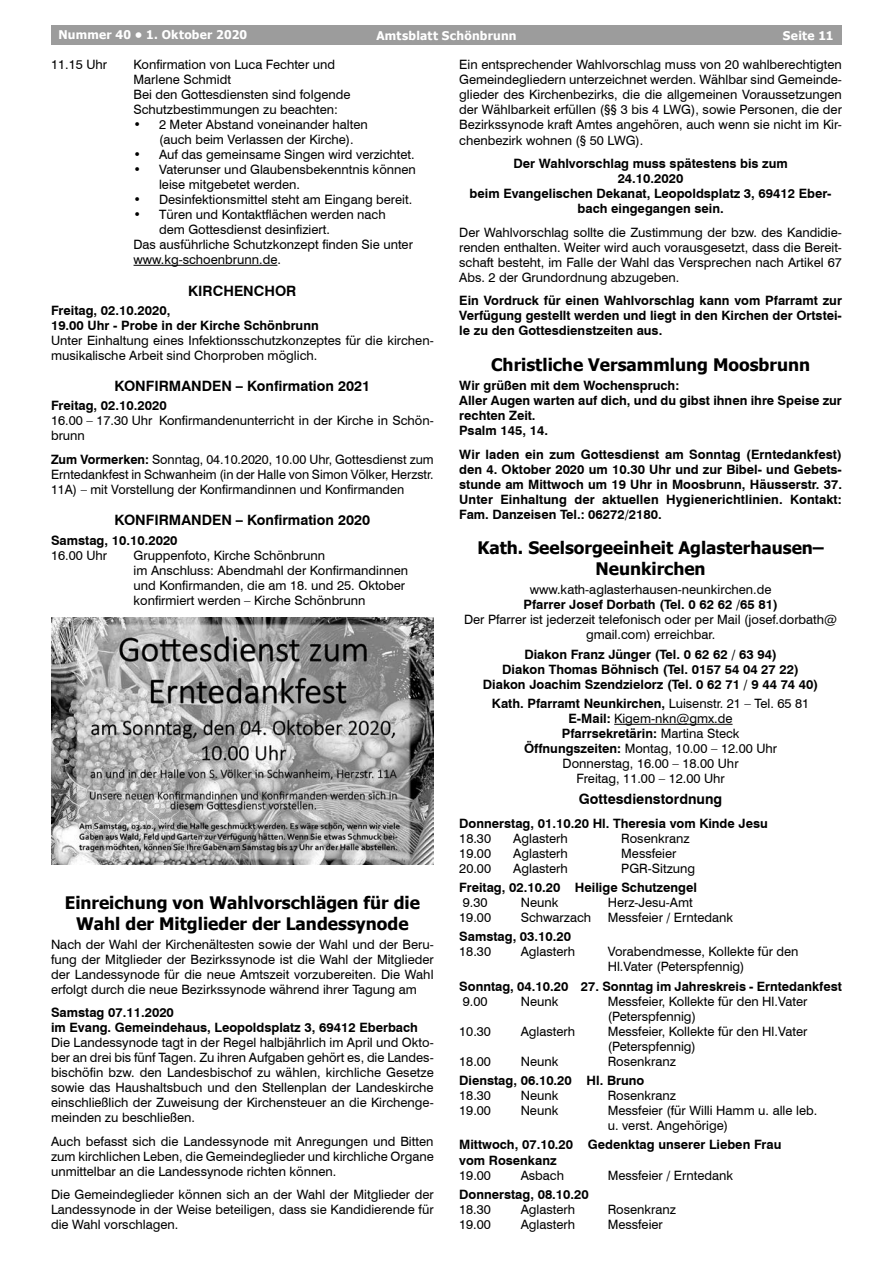
<style>
.page{position:relative;width:893px;height:1263px;background:#fff}
.page>*{position:absolute;margin:0;border:0;box-sizing:border-box;transform-origin:0 0}
.t1{font:700 17.25px/20.4px "Tahoma";color:#000;text-align:center}
.t2{font:700 14.25px "Swiss 721 BT";color:#000}
.t3{font:12.9px/15px "Swiss 721 BT";color:#000}
.t4{font:700 12.9px/15px "Swiss 721 BT";color:#000}
.t5{font:700 12px "Tahoma";letter-spacing:.02em;color:#fff}
.s1{font-weight:700}
</style>
<div class="page">
<div style="left:51px;top:26px;width:791px;height:19px;background:#9c9c9c"></div>
<hr style="left:614px;top:724px;width:119px;height:1px;background:#000">
<hr style="left:134px;top:265px;width:143px;height:1px;background:#000">
<img style="left:51px;top:617px;width:383px;height:247px">
<p class="t5" style="left:58px;top:27px;width:190px">Nummer 40 • 1. Oktober 2020</p>
<p class="t5" style="left:376px;top:27px;width:142px">Amtsblatt Schönbrunn</p>
<p class="t5" style="left:783px;top:27px;width:52px">Seite 11</p>
<p class="t3" style="left:459px;top:57px;width:384px;text-align:justify">Ein entsprechender Wahlvorschlag muss von 20 wahlberechtigten Gemeindegliedern unterzeichnet werden. Wählbar sind Gemeinde&shy;glieder des Kirchenbezirks, die die allgemeinen Voraussetzungen der Wählbarkeit erfüllen (§§ 3 bis 4 LWG), sowie Personen, die der Bezirkssynode kraft Amtes angehören, auch wenn sie nicht im Kir&shy;chenbezirk wohnen (§ 50 LWG).</p>
<p class="t4" style="left:470px;top:156px;width:363px;text-align:center">Der Wahlvorschlag muss spätestens bis zum<br>24.10.2020<br>beim Evangelischen Dekanat, Leopoldsplatz 3, 69412 Eber&shy;bach eingegangen sein.</p>
<p class="t3" style="left:459px;top:224px;width:384px;text-align:justify">Der Wahlvorschlag sollte die Zustimmung der bzw. des Kandidie&shy;renden enthalten. Weiter wird auch vorausgesetzt, dass die Bereit&shy;schaft besteht, im Falle der Wahl das Versprechen nach Artikel 67<br>Abs. 2 der Grundordnung abzugeben.</p>
<p class="t4" style="left:459px;top:293px;width:384px;text-align:justify">Ein Vordruck für einen Wahlvorschlag kann vom Pfarramt zur Verfügung gestellt werden und liegt in den Kirchen der Ortstei&shy;le zu den Gottesdienstzeiten aus.</p>
<h1 class="t1" style="left:491px;top:355px;width:320px">Christliche Versammlung Moosbrunn</h1>
<p class="t4" style="left:459px;top:378px;width:384px">Wir grüßen mit dem Wochenspruch:<br>Aller Augen warten auf dich, und du gibst ihnen ihre Speise zur rechten Zeit.<br>Psalm 145, 14.</p>
<p class="t4" style="left:459px;top:446px;width:384px;text-align:justify">Wir laden ein zum Gottesdienst am Sonntag (Erntedankfest) den 4. Oktober 2020 um 10.30 Uhr und zur Bibel- und Gebets&shy;stunde am Mittwoch um 19 Uhr in Moosbrunn, Häusserstr. 37.<br>Unter Einhaltung der aktuellen Hygienerichtlinien. Kontakt:<br>Fam. Danzeisen Tel.: 06272/2180.</p>
<h1 class="t1" style="left:477px;top:539px;width:348px">Kath. Seelsorgeeinheit Aglasterhausen–<br>Neunkirchen</h1>
<p class="t3" style="left:530px;top:582px;width:243px">www.kath-aglasterhausen-neunkirchen.de</p>
<p class="t4" style="left:523px;top:597px;width:256px">Pfarrer Josef Dorbath (Tel. 0 62 62 /65 81)</p>
<p class="t3" style="left:464px;top:612px;width:375px;text-align:center">Der Pfarrer ist jederzeit telefonisch oder per Mail (josef.dorbath@ gmail.com) erreichbar.</p>
<p class="t4" style="left:483px;top:646px;width:337px;text-align:center">Diakon Franz Jünger (Tel. 0 62 62 / 63 94)<br>Diakon Thomas Böhnisch (Tel. 0157 54 04 27 22)<br>Diakon Joachim Szendzielorz (Tel. 0 62 71 / 9 44 74 40)</p>
<p class="t3" style="left:492px;top:695px;width:319px;text-align:center"><span class="s1">Kath. Pfarramt Neunkirchen,</span> Luisenstr. 21 – Tel. 65 81<br><span class="s1">E-Mail:</span> Kigem-nkn@gmx.de<br><span class="s1">Pfarrsekretärin:</span> Martina Steck<br><span class="s1">Öffnungszeiten:</span> Montag, 10.00 – 12.00 Uhr Donnerstag, 16.00 – 18.00 Uhr<br>Freitag, 11.00 – 12.00 Uhr</p>
<p class="t2" style="left:579px;top:789px;width:145px">Gottesdienstordnung</p>
<p class="t4" style="left:459px;top:815px;width:310px">Donnerstag, 01.10.20 Hl. Theresia vom Kinde Jesu</p>
<p class="t3" style="left:459px;top:830px;width:33px">18.30</p>
<p class="t3" style="left:513px;top:830px;width:56px">Aglasterh</p>
<p class="t3" style="left:621px;top:830px;width:70px">Rosenkranz</p>
<p class="t3" style="left:459px;top:845px;width:33px">19.00</p>
<p class="t3" style="left:513px;top:845px;width:56px">Aglasterh</p>
<p class="t3" style="left:621px;top:845px;width:57px">Messfeier</p>
<p class="t3" style="left:459px;top:860px;width:33px">20.00</p>
<p class="t3" style="left:513px;top:860px;width:56px">Aglasterh</p>
<p class="t3" style="left:621px;top:860px;width:75px">PGR-Sitzung</p>
<p class="t4" style="left:459px;top:879px;width:239px">Freitag, 02.10.20 Heilige Schutzengel</p>
<p class="t3" style="left:463px;top:894px;width:26px">9.30</p>
<p class="t3" style="left:521px;top:894px;width:39px">Neunk</p>
<p class="t3" style="left:608px;top:894px;width:87px">Herz-Jesu-Amt</p>
<p class="t3" style="left:459px;top:909px;width:33px">19.00</p>
<p class="t3" style="left:521px;top:909px;width:72px">Schwarzach</p>
<p class="t3" style="left:608px;top:909px;width:127px">Messfeier / Erntedank</p>
<p class="t4" style="left:459px;top:929px;width:113px">Samstag, 03.10.20</p>
<p class="t3" style="left:459px;top:944px;width:33px">18.30</p>
<p class="t3" style="left:521px;top:944px;width:56px">Aglasterh</p>
<p class="t3" style="left:608px;top:944px;width:192px">Vorabendmesse, Kollekte für den<br>Hl.Vater (Peterspfennig)</p>
<p class="t4" style="left:459px;top:978px;width:384px">Sonntag, 04.10.20 27. Sonntag im Jahreskreis - Erntedankfest</p>
<p class="t3" style="left:463px;top:993px;width:26px">9.00</p>
<p class="t3" style="left:521px;top:993px;width:39px">Neunk</p>
<p class="t3" style="left:608px;top:993px;width:201px">Messfeier, Kollekte für den Hl.Vater (Peterspfennig)</p>
<p class="t3" style="left:459px;top:1023px;width:33px">10.30</p>
<p class="t3" style="left:521px;top:1023px;width:56px">Aglasterh</p>
<p class="t3" style="left:608px;top:1023px;width:201px">Messfeier, Kollekte für den Hl.Vater (Peterspfennig)</p>
<p class="t3" style="left:459px;top:1053px;width:33px">18.00</p>
<p class="t3" style="left:521px;top:1053px;width:39px">Neunk</p>
<p class="t3" style="left:608px;top:1053px;width:70px">Rosenkranz</p>
<p class="t4" style="left:459px;top:1072px;width:187px">Dienstag, 06.10.20 Hl. Bruno</p>
<p class="t3" style="left:459px;top:1087px;width:33px">18.30</p>
<p class="t3" style="left:521px;top:1087px;width:39px">Neunk</p>
<p class="t3" style="left:608px;top:1087px;width:70px">Rosenkranz</p>
<p class="t3" style="left:459px;top:1102px;width:33px">19.00</p>
<p class="t3" style="left:521px;top:1102px;width:39px">Neunk</p>
<p class="t3" style="left:608px;top:1102px;width:211px">Messfeier (für Willi Hamm u. alle leb. u. verst. Angehörige)</p>
<p class="t4" style="left:459px;top:1137px;width:324px">Mittwoch, 07.10.20 Gedenktag unserer Lieben Frau vom Rosenkanz</p>
<p class="t3" style="left:459px;top:1167px;width:33px">19.00</p>
<p class="t3" style="left:521px;top:1167px;width:45px">Asbach</p>
<p class="t3" style="left:608px;top:1167px;width:127px">Messfeier / Erntedank</p>
<p class="t4" style="left:459px;top:1186px;width:131px">Donnerstag, 08.10.20</p>
<p class="t3" style="left:459px;top:1201px;width:33px">18.30</p>
<p class="t3" style="left:521px;top:1201px;width:56px">Aglasterh</p>
<p class="t3" style="left:608px;top:1201px;width:70px">Rosenkranz</p>
<p class="t3" style="left:459px;top:1216px;width:33px">19.00</p>
<p class="t3" style="left:521px;top:1216px;width:56px">Aglasterh</p>
<p class="t3" style="left:608px;top:1216px;width:57px">Messfeier</p>
<p class="t3" style="left:51px;top:57px;width:58px">11.15 Uhr</p>
<p class="t3" style="left:134px;top:57px;width:218px">Konfirmation von Luca Fechter und<br>Marlene Schmidt<br>Bei den Gottesdiensten sind folgende<br>Schutzbestimmungen zu beachten:</p>
<p class="t3" style="left:159px;top:117px;width:210px;text-indent:-26px">• 2 Meter Abstand voneinander halten (auch beim Verlassen der Kirche).</p>
<p class="t3" style="left:134px;top:147px;width:283px">• Auf das gemeinsame Singen wird verzichtet.</p>
<p class="t3" style="left:159px;top:161px;width:258px;text-indent:-26px">• Vaterunser und Glaubensbekenntnis können leise mitgebetet werden.</p>
<p class="t3" style="left:134px;top:191px;width:280px">• Desinfektionsmittel steht am Eingang bereit.</p>
<p class="t3" style="left:134px;top:206px;width:254px">• Türen und Kontaktflächen werden nach</p>
<p class="t3" style="left:159px;top:221px;width:172px">dem Gottesdienst desinfiziert.</p>
<p class="t3" style="left:134px;top:236px;width:281px">Das ausführliche Schutzkonzept finden Sie unter</p>
<p class="t3" style="left:134px;top:251px;width:149px">www.kg-schoenbrunn.de.</p>
<p class="t2" style="left:188px;top:281px;width:110px">KIRCHENCHOR</p>
<p class="t4" style="left:51px;top:302px;width:269px">Freitag, 02.10.2020,<br>19.00 Uhr - Probe in der Kirche Schönbrunn</p>
<p class="t3" style="left:51px;top:332px;width:384px">Unter Einhaltung eines Infektionsschutzkonzeptes für die kirchen&shy;musikalische Arbeit sind Chorproben möglich.</p>
<p class="t2" style="left:114px;top:376px;width:257px">KONFIRMANDEN – Konfirmation 2021</p>
<p class="t4" style="left:51px;top:398px;width:117px">Freitag, 02.10.2020</p>
<p class="t3" style="left:51px;top:413px;width:384px">16.00 – 17.30 Uhr Konfirmandenunterricht in der Kirche in Schön&shy;brunn</p>
<p class="t3" style="left:51px;top:451px;width:384px;text-align:justify"><span class="s1">Zum Vormerken:</span> Sonntag, 04.10.2020, 10.00 Uhr, Gottesdienst zum Erntedankfest in Schwanheim (in der Halle von Simon Völker, Herzstr.<br>11A) – mit Vorstellung der Konfirmandinnen und Konfirmanden</p>
<p class="t2" style="left:114px;top:510px;width:257px">KONFIRMANDEN – Konfirmation 2020</p>
<p class="t4" style="left:51px;top:532px;width:128px">Samstag, 10.10.2020</p>
<p class="t3" style="left:51px;top:547px;width:58px">16.00 Uhr</p>
<p class="t3" style="left:134px;top:547px;width:276px">Gruppenfoto, Kirche Schönbrunn<br>im Anschluss: Abendmahl der Konfirmandinnen und Konfirmanden, die am 18. und 25. Oktober konfirmiert werden – Kirche Schönbrunn</p>
<h1 class="t1" style="left:65px;top:893px;width:357px">Einreichung von Wahlvorschlägen für die<br>Wahl der Mitglieder der Landessynode</h1>
<p class="t3" style="left:51px;top:936px;width:384px;text-align:justify">Nach der Wahl der Kirchenältesten sowie der Wahl und der Beru&shy;fung der Mitglieder der Bezirkssynode ist die Wahl der Mitglieder der Landessynode für die neue Amtszeit vorzubereiten. Die Wahl erfolgt durch die neue Bezirkssynode während ihrer Tagung am</p>
<p class="t4" style="left:51px;top:1005px;width:369px">Samstag 07.11.2020<br>im Evang. Gemeindehaus, Leopoldsplatz 3, 69412 Eberbach</p>
<p class="t3" style="left:51px;top:1035px;width:384px;text-align:justify">Die Landessynode tagt in der Regel halbjährlich im April und Okto&shy;ber an drei bis fünf Tagen. Zu ihren Aufgaben gehört es, die Landes&shy;bischöfin bzw. den Landesbischof zu wählen, kirchliche Gesetze sowie das Haushaltsbuch und den Stellenplan der Landeskirche einschließlich der Zuweisung der Kirchensteuer an die Kirchenge&shy;meinden zu beschließen.</p>
<p class="t3" style="left:51px;top:1133px;width:384px;text-align:justify">Auch befasst sich die Landessynode mit Anregungen und Bitten zum kirchlichen Leben, die Gemeindeglieder und kirchliche Organe unmittelbar an die Landessynode richten können.</p>
<p class="t3" style="left:51px;top:1186px;width:384px;text-align:justify">Die Gemeindeglieder können sich an der Wahl der Mitglieder der Landessynode in der Weise beteiligen, dass sie Kandidierende für die Wahl vorschlagen.</p>
</div>
